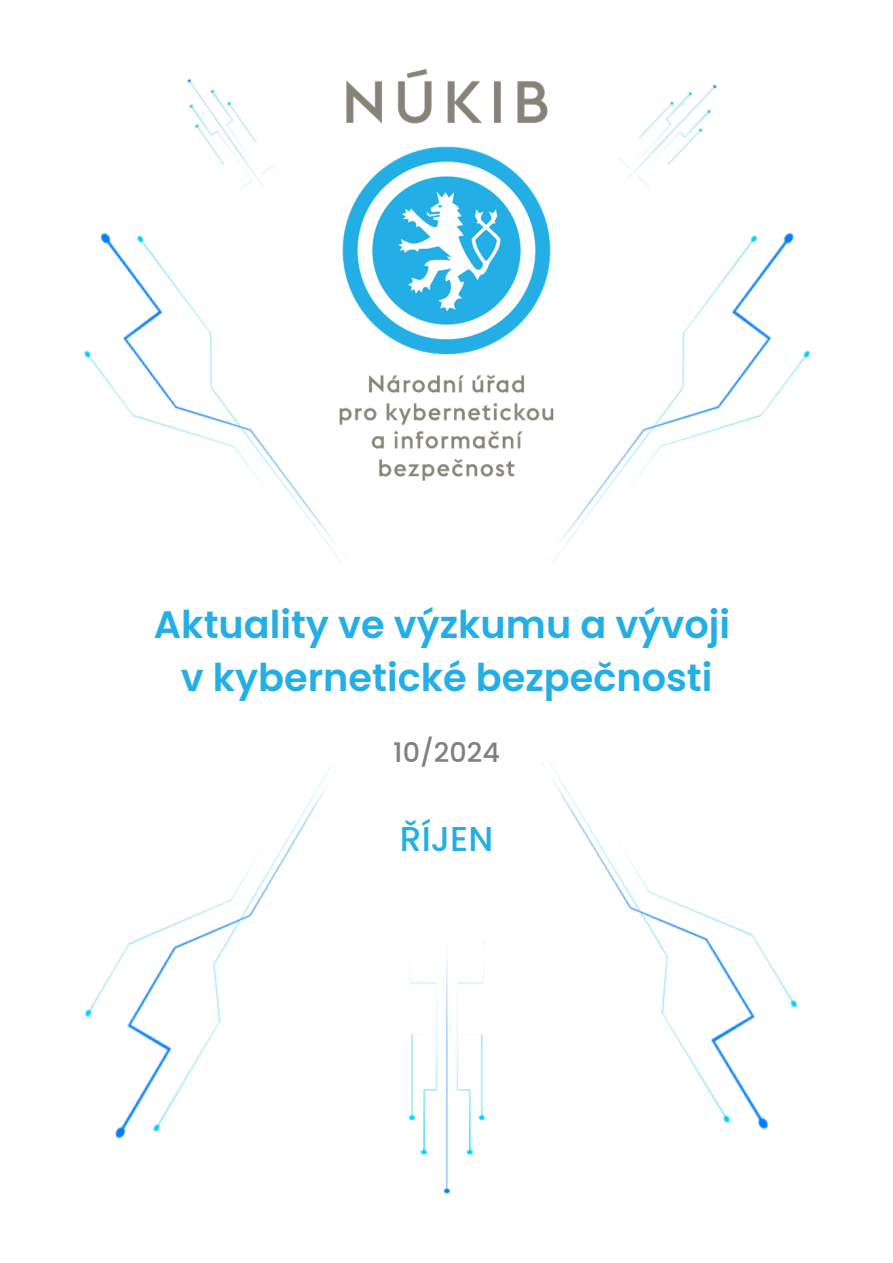
<style>
.page{position:relative;width:893px;height:1263px;background:#fff}
.page>*{position:absolute;margin:0;border:0;box-sizing:border-box;transform-origin:0 0}
.t1{font:600 38.25px/53.4px "Poppins";color:#23afe5;text-align:center}
.t2{font:500 34.5px "Poppins";color:#23afe5}
.t3{font:500 27px "Poppins";color:#808080}
</style>
<div class="page">
<img style="left:430px;top:982px;width:16px;height:212px">
<img style="left:85px;top:766px;width:345px;height:389px">
<img style="left:346px;top:69px;width:202px;height:408px">
<img style="left:452px;top:133px;width:359px;height:430px">
<img style="left:84px;top:133px;width:356px;height:430px">
<img style="left:565px;top:84px;width:204px;height:155px">
<img style="left:129px;top:79px;width:199px;height:160px">
<img style="left:446px;top:759px;width:352px;height:435px">
<p class="t1" style="left:154px;top:598px;width:578px">Aktuality ve výzkumu a vývoji v kybernetické bezpečnosti</p>
<h1 class="t3" style="left:393px;top:734px;width:108px">10/2024</h1>
<p class="t2" style="left:400px;top:814px;width:95px">ŘÍJEN</p>
</div>
